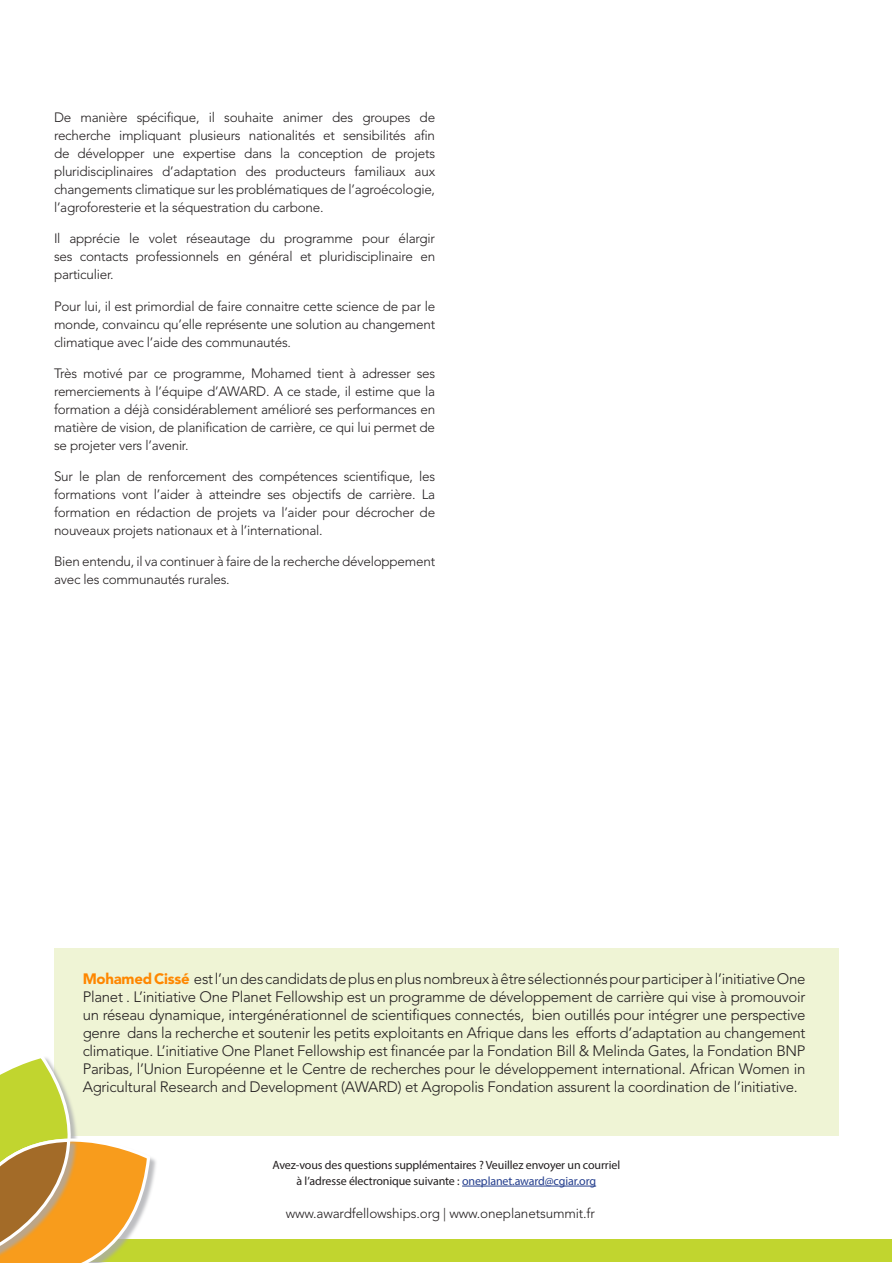
<style>
.page{position:relative;width:893px;height:1263px;background:#fff}
.page>*{position:absolute;margin:0;border:0;box-sizing:border-box;transform-origin:0 0}
.Body_Text_1{font:300 15px/18px "Avenir LT Std";letter-spacing:-.02em;color:#231f20;text-align:justify}
.Body_Text_1-2{font:300 13.5px/18px "Avenir LT Std";letter-spacing:-.02em;color:#231f20;text-align:justify}
.t1{font:12px/16.2px "Myriad Pro";letter-spacing:-.01em;color:#231f20;text-align:center}
.s1{font-weight:900;color:#ff8700}
.s2{color:#253f8e}
</style>
<div class="page">
<div style="left:54px;top:948px;width:785px;height:187px;background:#eff4d5"></div>
<div style="left:1px;top:1239px;width:891px;height:23px;background:#c1d52f"></div>
<hr style="left:462px;top:1186px;width:134px;height:1px;background:#253f8e">
<div style="left:0;top:1139px;width:158px;height:124px;background:#a8a9ad;opacity:.75"></div>
<svg style="left:0;top:1057px;width:152px;height:206px"></svg>
<p class="Body_Text_1-2" style="left:54px;top:109px;width:383px">De manière spécifique, il souhaite animer des groupes de recherche impliquant plusieurs nationalités et sensibilités afin de développer une expertise dans la conception de projets pluridisciplinaires d’adaptation des producteurs familiaux aux changements climatique sur les problématiques de l’agroécologie, l’agroforesterie et la séquestration du carbone.</p>
<p class="Body_Text_1-2" style="left:54px;top:230px;width:383px">Il apprécie le volet réseautage du programme pour élargir ses contacts professionnels en général et pluridisciplinaire en particulier.</p>
<p class="Body_Text_1-2" style="left:54px;top:297px;width:383px">Pour lui, il est primordial de faire connaitre cette science de par le monde, convaincu qu’elle représente une solution au changement climatique avec l’aide des communautés.</p>
<p class="Body_Text_1-2" style="left:54px;top:364px;width:383px">Très motivé par ce programme, Mohamed tient à adresser ses remerciements à l’équipe d’AWARD. A ce stade, il estime que la formation a déjà considérablement amélioré ses performances en matière de vision, de planification de carrière, ce qui lui permet de se projeter vers l’avenir.</p>
<p class="Body_Text_1-2" style="left:54px;top:467px;width:383px">Sur le plan de renforcement des compétences scientifique, les formations vont l’aider à atteindre ses objectifs de carrière. La formation en rédaction de projets va l’aider pour décrocher de nouveaux projets nationaux et à l’international.</p>
<p class="Body_Text_1-2" style="left:54px;top:553px;width:383px">Bien entendu, il va continuer à faire de la recherche développement avec les communautés rurales.</p>
<p class="Body_Text_1" style="left:83px;top:970px;width:724px"><span class="s1">Mohamed Cissé</span> est l’un des candidats de plus en plus nombreux à être sélectionnés pour participer à l’initiative One Planet . L’initiative One Planet Fellowship est un programme de développement de carrière qui vise à promouvoir un réseau dynamique, intergénérationnel de scientifiques connectés, bien outillés pour intégrer une perspective genre dans la recherche et soutenir les petits exploitants en Afrique dans les efforts d’adaptation au changement climatique. L’initiative One Planet Fellowship est financée par la Fondation Bill &amp; Melinda Gates, la Fondation BNP Paribas, l’Union Européenne et le Centre de recherches pour le développement international. African Women in Agricultural Research and Development (AWARD) et Agropolis Fondation assurent la coordination de l’initiative.</p>
<p class="t1" style="left:272px;top:1156px;width:349px">Avez-vous des questions supplémentaires ? Veuillez envoyer un courriel à l’adresse électronique suivante : <span class="s2">oneplanet.award@cgiar.org</span></p>
<p class="Body_Text_1-2" style="left:286px;top:1204px;width:311px">www.awardfellowships.org | www.oneplanetsummit.fr</p>
</div>
